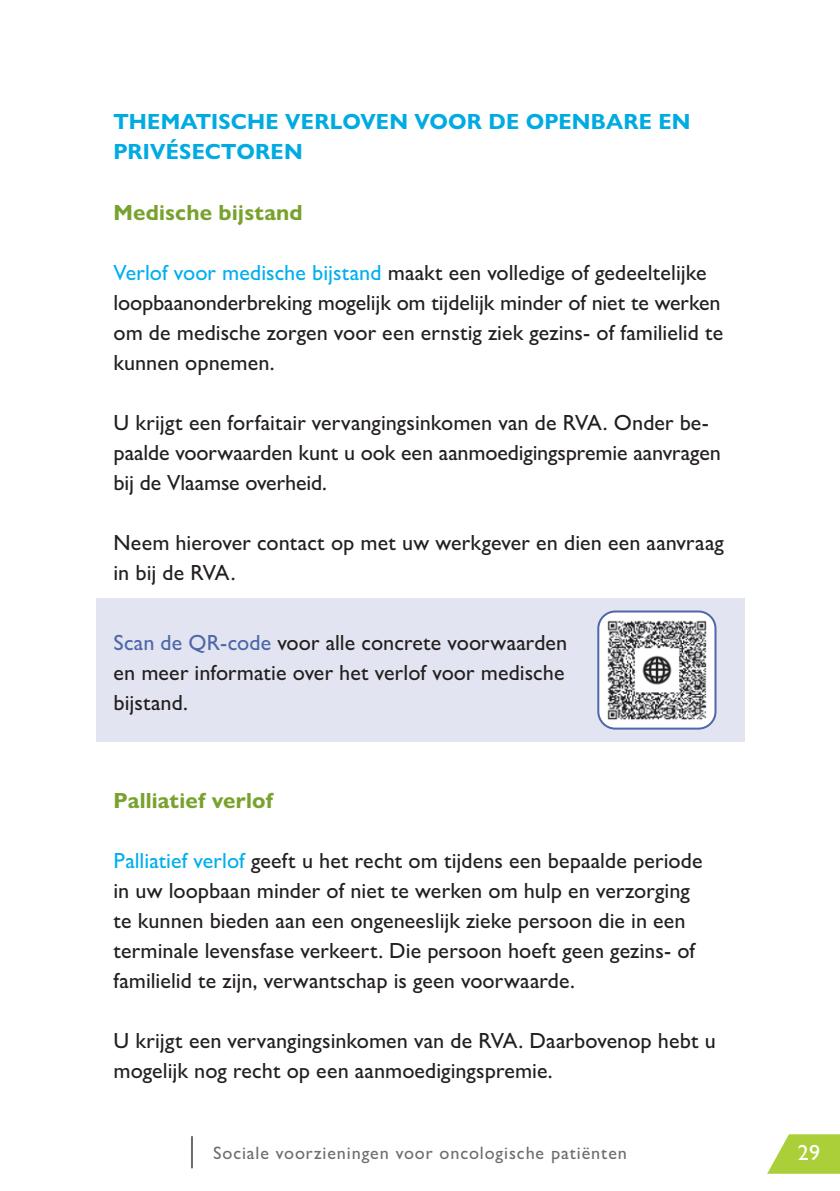
<style>
.page{position:relative;width:840px;height:1191px;background:#fff}
.page>*{position:absolute;margin:0;border:0;box-sizing:border-box;transform-origin:0 0}
.t1{font:500 22px/30px "Gill Sans Nova";color:#231f20}
.t2{font:700 22px/30px "Gill Sans Nova";letter-spacing:.01em;color:#00abe1}
.t3{font:700 22px "Gill Sans Nova";letter-spacing:.01em;color:#78a22d}
.t4{font:500 22px "Gill Sans Nova";color:#fff}
.t5{font:500 18px "Gill Sans Nova";letter-spacing:.05em;color:#6c6d70}
.s1{color:#00aeef}
.s2{color:#4e67a9}
</style>
<div class="page">
<svg style="left:767px;top:1134px;width:72px;height:39px"></svg>
<hr style="left:191px;top:1136px;width:2px;height:32px;background:#6c6d70">
<div style="left:96px;top:598px;width:647px;height:143px;background:#e2e5f1"></div>
<div style="left:598px;top:611px;width:117px;height:117px;background:#fff;border-radius:17px"></div>
<img style="left:607px;top:620px;width:100px;height:100px">
<div style="left:597px;top:610px;width:119px;height:119px;border:2px solid #4e67a9;border-radius:17px"></div>
<p class="t2" style="left:113px;top:107px;width:578px">THEMATISCHE VERLOVEN VOOR DE OPENBARE EN<br>PRIVÉSECTOREN</p>
<p class="t3" style="left:113px;top:198px;width:191px">Medische bijstand</p>
<p class="t1" style="left:113px;top:257px;width:611px"><span class="s1">Verlof voor medische bijstand</span> maakt een volledige of gedeeltelijke loopbaanonderbreking mogelijk om tijdelijk minder of niet te werken om de medische zorgen voor een ernstig ziek gezins- of familielid te kunnen opnemen.</p>
<p class="t1" style="left:113px;top:407px;width:608px">U krijgt een forfaitair vervangingsinkomen van de RVA. Onder be&shy;paalde voorwaarden kunt u ook een aanmoedigingspremie aanvragen bij de Vlaamse overheid.</p>
<p class="t1" style="left:113px;top:527px;width:611px">Neem hierover contact op met uw werkgever en dien een aanvraag in bij de RVA.</p>
<p class="t1" style="left:113px;top:627px;width:455px"><span class="s2">Scan de QR-code</span> voor alle concrete voorwaarden en meer informatie over het verlof voor medische bijstand.</p>
<p class="t3" style="left:113px;top:786px;width:161px">Palliatief verlof</p>
<p class="t1" style="left:113px;top:845px;width:590px"><span class="s1">Palliatief verlof</span> geeft u het recht om tijdens een bepaalde periode in uw loopbaan minder of niet te werken om hulp en verzorging te kunnen bieden aan een ongeneeslijk zieke persoon die in een terminale levensfase verkeert. Die persoon hoeft geen gezins- of familielid te zijn, verwantschap is geen voorwaarde.</p>
<p class="t1" style="left:113px;top:1025px;width:603px">U krijgt een vervangingsinkomen van de RVA. Daarbovenop hebt u mogelijk nog recht op een aanmoedigingspremie.</p>
<p class="t5" style="left:213px;top:1141px;width:415px">Sociale voorzieningen voor oncologische patiënten</p>
<p class="t4" style="left:797px;top:1138px;width:23px">29</p>
</div>
